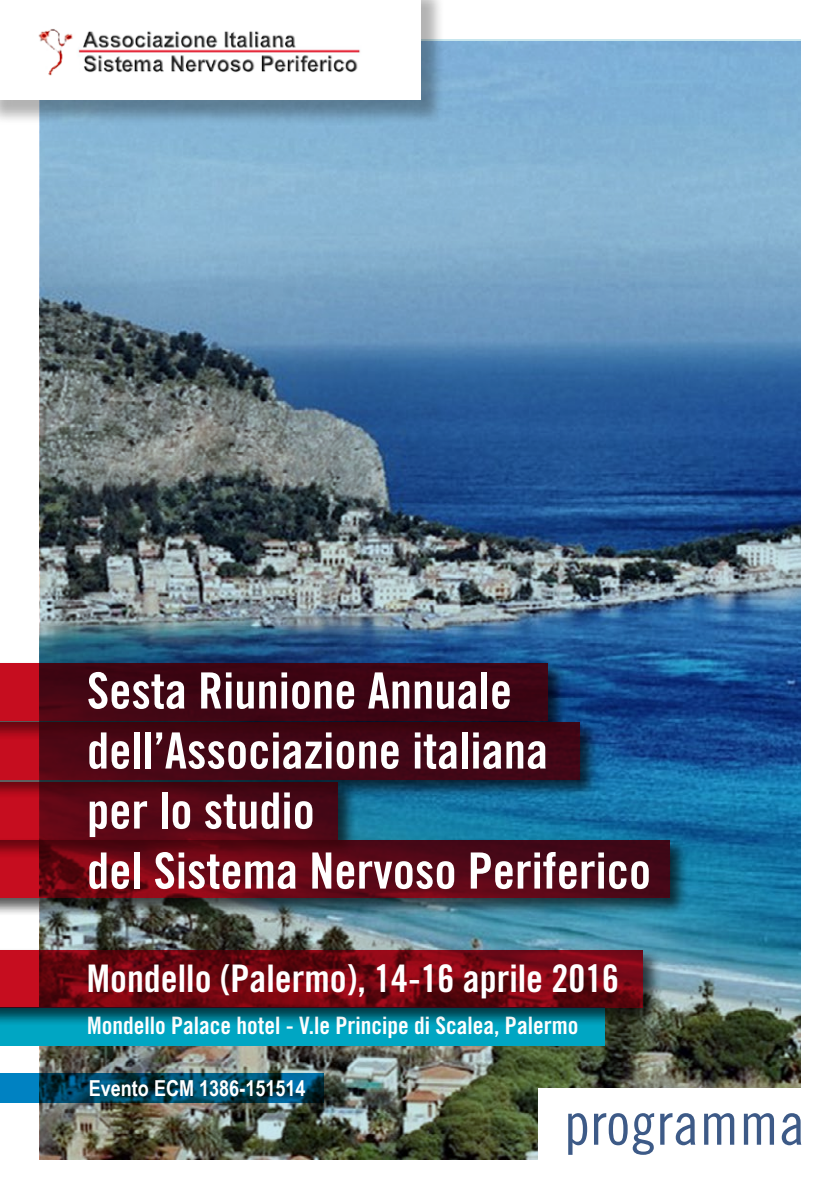
<style>
.page{position:relative;width:840px;height:1191px;background:#fff}
.page>*{position:absolute;margin:0;border:0;box-sizing:border-box;transform-origin:0 0}
.t1{font:59.6px "Trade Gothic Cond Eighteen";color:#3d5a87}
.t2{font:50px/60px "Trade Gothic Bold Cond Twenty";color:#fff}
.t3{font:38px "Trade Gothic Bold Cond Twenty";color:#fff}
.t4{font:24px "Trade Gothic Bold Cond Twenty";color:#fff}
.t5{font:700 22px "Arial Narrow";color:#fff}
</style>
<div class="page">
<img style="left:40px;top:41px;width:759px;height:1118px">
<div style="left:537px;top:1089px;width:302px;height:102px;background:#fff"></div>
<div style="left:0;top:1007px;width:604px;height:38px;background:#00a6c3"></div>
<svg style="left:0;top:1073px;width:323px;height:29px;background:#004a67"></svg>
<div style="left:0;top:0;width:445px;height:125px;background:#000;opacity:.3"></div>
<div style="left:0;top:0;width:420px;height:100px;background:#fff"></div>
<img style="left:38px;top:29px;width:322px;height:46px">
<div style="left:0;top:660px;width:567px;height:80px;background:#000;opacity:.6"></div>
<svg style="left:0;top:663px;width:548px;height:56px;background:#470513"></svg>
<div style="left:0;top:719px;width:599px;height:79px;background:#000;opacity:.6"></div>
<svg style="left:0;top:722px;width:579px;height:57px;background:#4a0614"></svg>
<div style="left:0;top:779px;width:357px;height:79px;background:#000;opacity:.6"></div>
<svg style="left:0;top:782px;width:337px;height:55px;background:#5d0715"></svg>
<div style="left:0;top:837px;width:688px;height:79px;background:#000;opacity:.6"></div>
<svg style="left:0;top:840px;width:669px;height:57px;background:#600715"></svg>
<div style="left:0;top:947px;width:661px;height:79px;background:#000;opacity:.6"></div>
<svg style="left:0;top:950px;width:642px;height:57px;background:#750711"></svg>
<p class="t2" style="left:87px;top:660px;width:565px">Sesta Riunione Annuale dell’Associazione italiana<br>per lo studio<br>del Sistema Nervoso Periferico</p>
<p class="t3" style="left:87px;top:955px;width:533px">Mondello (Palermo), 14-16 aprile 2016</p>
<p class="t4" style="left:87px;top:1011px;width:492px">Mondello Palace hotel - V.le Principe di Scalea, Palermo</p>
<p class="t5" style="left:89px;top:1071px;width:218px">Evento ECM 1386-151514</p>
<p class="t1" style="left:563px;top:1088px;width:243px">programma</p>
</div>
